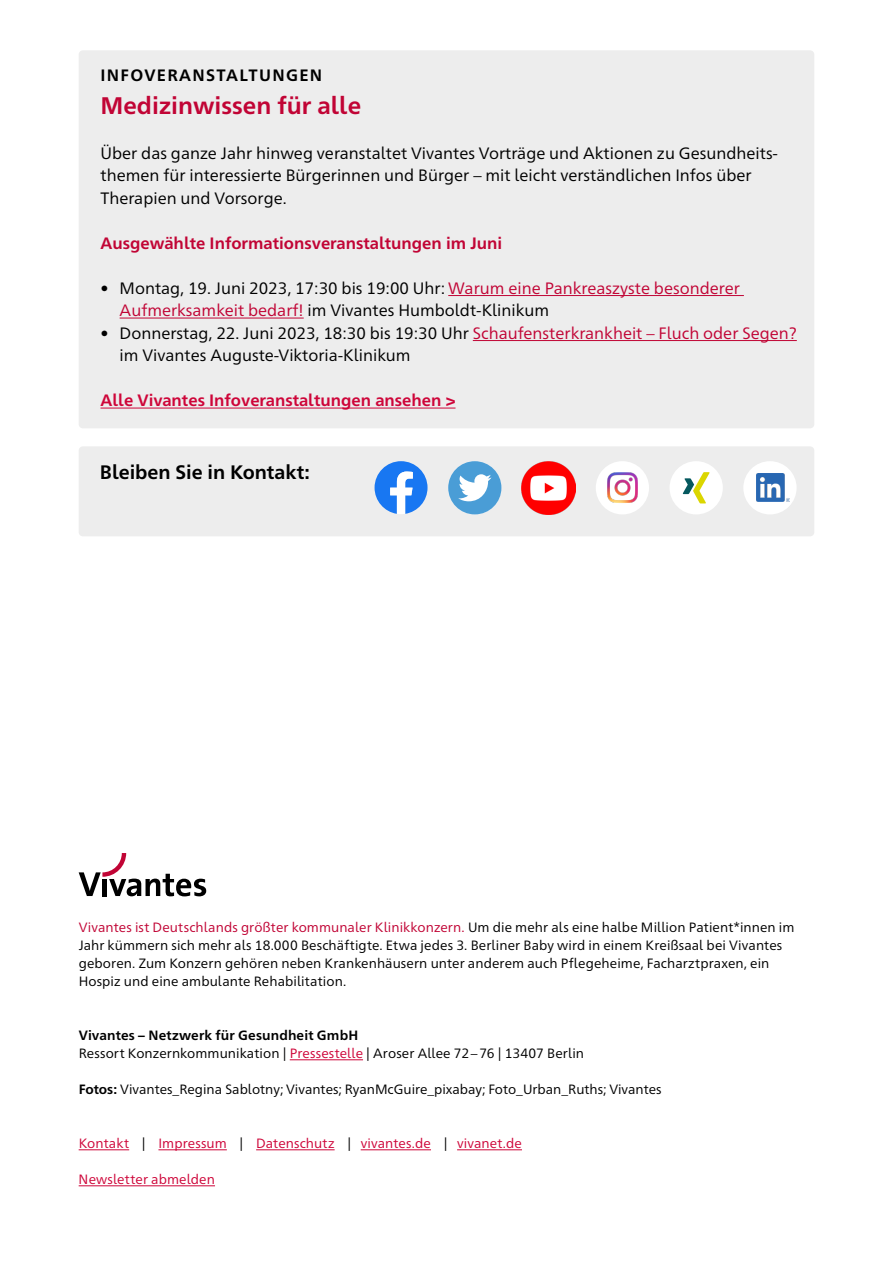
<style>
.page{position:relative;width:893px;height:1263px;background:#fff}
.page>*{position:absolute;margin:0;border:0;box-sizing:border-box;transform-origin:0 0}
.t1{font:700 24px "Frutiger Neue 1450 Pro";color:#c10435}
.t2{font:700 19.5px "Frutiger Neue 1450 Pro";letter-spacing:-.005em;color:#000}
.t3{font:16.5px/22.5px "Frutiger Neue 1450 Pro";color:#000}
.t4{font:700 16.5px "Frutiger Neue 1450 Pro";color:#c10435}
.t5{font:700 16.5px "Frutiger Neue 1450 Pro";color:#ce0539}
.t6{font:700 16.5px "Frutiger Neue 1450 Pro";letter-spacing:.08em;color:#000}
.t7{font:13.5px/18px "Frutiger Neue 1450 Pro";letter-spacing:.005em;color:#000}
.t8{font:13.5px "Frutiger Neue 1450 Pro";letter-spacing:.005em;color:#ce0539}
.s1{color:#c10435}
.s2{font-weight:700}
.s3{color:#ce0539}
.s4{color:#000}
</style>
<div class="page">
<div style="left:79px;top:50px;width:735px;height:378px;background:#ededed;border-radius:4px"></div>
<hr style="left:448px;top:295px;width:296px;height:1px;background:#c10435">
<hr style="left:120px;top:318px;width:184px;height:1px;background:#c10435">
<hr style="left:473px;top:340px;width:324px;height:1px;background:#c10435">
<hr style="left:100px;top:408px;width:355px;height:1px;background:#ce0539">
<hr style="left:290px;top:1059px;width:73px;height:1px;background:#ce0539">
<hr style="left:79px;top:1149px;width:50px;height:1px;background:#ce0539">
<hr style="left:158px;top:1149px;width:69px;height:1px;background:#ce0539">
<hr style="left:256px;top:1149px;width:79px;height:1px;background:#ce0539">
<hr style="left:361px;top:1149px;width:70px;height:1px;background:#ce0539">
<hr style="left:457px;top:1149px;width:65px;height:1px;background:#ce0539">
<hr style="left:79px;top:1185px;width:136px;height:1px;background:#ce0539">
<svg style="left:79px;top:853px;width:127px;height:43px"></svg>
<div style="left:79px;top:446px;width:735px;height:90px;background:#ededed;border-radius:4px"></div>
<svg style="left:375px;top:461px;width:52px;height:53px"></svg>
<div style="left:448px;top:461px;width:53px;height:53px;background:#4a9dd6;border-radius:27px"></div>
<svg style="left:458px;top:474px;width:33px;height:27px"></svg>
<img style="left:522px;top:461px;width:53px;height:54px">
<div style="left:596px;top:461px;width:53px;height:53px;background:#fff;border-radius:50%"></div>
<img style="left:600px;top:466px;width:44px;height:44px">
<div style="left:670px;top:461px;width:53px;height:53px;background:#fff;border-radius:50%"></div>
<svg style="left:683px;top:472px;width:26px;height:31px"></svg>
<div style="left:743px;top:461px;width:54px;height:53px;background:#fff;border-radius:50%"></div>
<img style="left:756px;top:474px;width:33px;height:28px">
<p class="t6" style="left:100px;top:63px;width:223px">INFOVERANSTALTUNGEN</p>
<h1 class="t1" style="left:100px;top:88px;width:262px">Medizinwissen für alle</h1>
<p class="t3" style="left:100px;top:141px;width:679px">Über das ganze Jahr hinweg veranstaltet Vivantes Vorträge und Aktionen zu Gesundheits&shy;themen für interessierte Bürgerinnen und Bürger – mit leicht verständlichen Infos über<br>Therapien und Vorsorge.</p>
<p class="t4" style="left:100px;top:231px;width:403px">Ausgewählte Informationsveranstaltungen im Juni</p>
<p class="t3" style="left:120px;top:276px;width:622px;text-indent:-19px">• Montag, 19. Juni 2023, 17:30 bis 19:00 Uhr: <span class="s1">Warum eine Pankreaszyste besonderer<br>Aufmerksamkeit bedarf!</span> im Vivantes Humboldt-Klinikum</p>
<p class="t3" style="left:120px;top:321px;width:679px;text-indent:-19px">• Donnerstag, 22. Juni 2023, 18:30 bis 19:30 Uhr <span class="s1">Schaufensterkrankheit – Fluch oder Segen? </span>im Vivantes Auguste-Viktoria-Klinikum</p>
<p class="t5" style="left:100px;top:389px;width:357px">Alle Vivantes Infoveranstaltungen ansehen &gt;</p>
<h2 class="t2" style="left:100px;top:458px;width:212px">Bleiben Sie in Kontakt:</h2>
<p class="t7" style="left:79px;top:918px;width:717px"><span class="s1">Vivantes ist Deutschlands größter kommunaler Klinikkonzern.</span> Um die mehr als eine halbe Million Patient*innen im Jahr kümmern sich mehr als 18.000 Beschäftigte. Etwa jedes 3. Berliner Baby wird in einem Kreißsaal bei Vivantes geboren. Zum Konzern gehören neben Krankenhäusern unter anderem auch Pflegeheime, Facharztpraxen, ein Hospiz und eine ambulante Rehabilitation.</p>
<p class="t7" style="left:79px;top:1026px;width:507px"><span class="s2">Vivantes – Netzwerk für Gesundheit GmbH<br></span>Ressort Konzernkommunikation | <span class="s3">Pressestelle</span> | Aroser Allee 72–76 | 13407 Berlin</p>
<p class="t7" style="left:79px;top:1080px;width:584px"><span class="s2">Fotos:</span> Vivantes_Regina Sablotny; Vivantes; RyanMcGuire_pixabay; Foto_Urban_Ruths; Vivantes</p>
<p class="t8" style="left:79px;top:1134px;width:445px">Kontakt <span class="s4">|</span> Impressum <span class="s4">|</span> Datenschutz <span class="s4">|</span> vivantes.de <span class="s4">|</span> vivanet.de</p>
<p class="t8" style="left:79px;top:1170px;width:138px">Newsletter abmelden</p>
</div>
